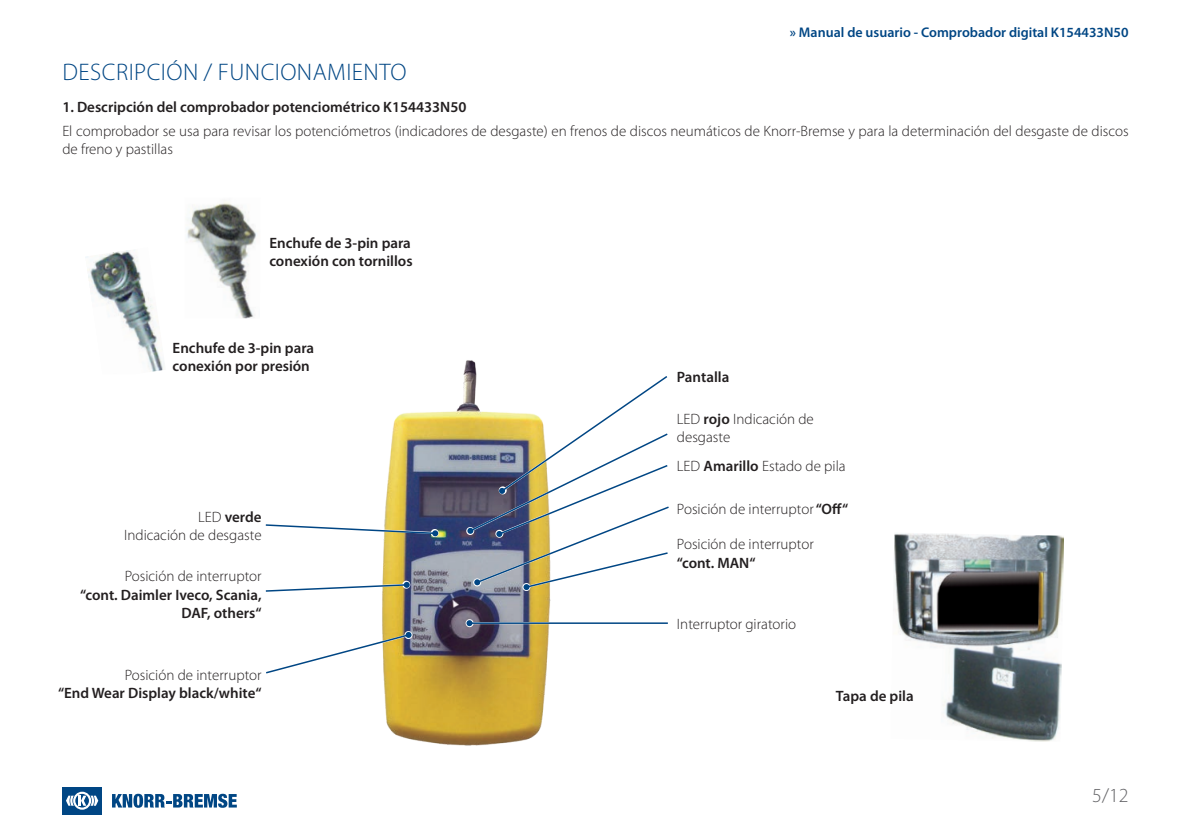
<style>
.page{position:relative;width:1191px;height:840px;background:#fff}
.page>*{position:absolute;margin:0;border:0;box-sizing:border-box;transform-origin:0 0}
.X_HEADER_-_Chapter_T{font:300 24px "Myriad Pro";letter-spacing:.02em;color:#004684}
.t1{font:300 20px "Myriad Pro";color:#636366}
.Subtitle{font:300 15px/18px "Myriad Pro";color:#231f20}
.Subtitle-2{font:600 15px/18px "Myriad Pro";color:#231f20}
.t2{font:600 14px "Myriad Pro";color:#004684}
.s1{font-weight:300}
.s2{font-weight:600}
</style>
<div class="page">
<svg style="left:112px;top:793px;width:125px;height:14px"></svg>
<div style="left:62px;top:786px;width:40px;height:27px;background:#004684"></div>
<svg style="left:66px;top:791px;width:32px;height:18px"></svg>
<img style="left:382px;top:360px;width:173px;height:386px">
<img style="left:85px;top:250px;width:79px;height:122px">
<img style="left:186px;top:200px;width:71px;height:118px">
<img style="left:894px;top:533px;width:170px;height:208px">
<hr style="left:469px;top:621px;width:199px;height:2px;background:#fff">
<svg style="left:465px;top:618px;width:8px;height:8px"></svg>
<svg style="left:467px;top:373px;width:202px;height:216px"></svg>
<hr style="left:469px;top:622px;width:199px;height:1px;background:#004684">
<svg style="left:466px;top:619px;width:6px;height:6px"></svg>
<svg style="left:265px;top:522px;width:173px;height:14px"></svg>
<svg style="left:265px;top:581px;width:145px;height:11px"></svg>
<svg style="left:266px;top:631px;width:145px;height:43px"></svg>
<p class="t2" style="left:790px;top:23px;width:340px">» Manual de usuario - Comprobador digital K154433N50</p>
<p class="X_HEADER_-_Chapter_T" style="left:63px;top:58px;width:345px">DESCRIPCIÓN / FUNCIONAMIENTO</p>
<p class="Subtitle-2" style="left:62px;top:97px;width:406px">1. Descripción del comprobador potenciométrico K154433N50</p>
<p class="Subtitle" style="left:62px;top:121px;width:1067px">El comprobador se usa para revisar los potenciómetros (indicadores de desgaste) en frenos de discos neumáticos de Knorr-Bremse y para la determinación del desgaste de discos de freno y pastillas</p>
<p class="Subtitle-2" style="left:269px;top:234px;width:145px">Enchufe de 3-pin para conexión con tornillos</p>
<p class="Subtitle-2" style="left:173px;top:339px;width:143px">Enchufe de 3-pin para conexión por presión</p>
<p class="Subtitle-2" style="left:198px;top:507px;width:65px"><span class="s1">LED</span> verde</p>
<p class="Subtitle" style="left:124px;top:525px;width:139px">Indicación de desgaste</p>
<p class="Subtitle-2" style="left:80px;top:566px;width:183px;text-align:right"><span class="s1">Posición de interruptor<br></span>“cont. Daimler Iveco, Scania,<br>DAF, others“</p>
<p class="Subtitle-2" style="left:58px;top:664px;width:205px;text-align:right"><span class="s1">Posición de interruptor<br></span>“End Wear Display black/white“</p>
<p class="Subtitle-2" style="left:677px;top:367px;width:54px">Pantalla</p>
<p class="Subtitle" style="left:677px;top:410px;width:138px">LED <span class="s2">rojo</span> Indicación de desgaste</p>
<p class="Subtitle" style="left:677px;top:456px;width:170px">LED <span class="s2">Amarillo</span> Estado de pila</p>
<p class="Subtitle" style="left:677px;top:500px;width:173px">Posición de interruptor <span class="s2">“Off“</span></p>
<p class="Subtitle" style="left:677px;top:535px;width:138px">Posición de interruptor <span class="s2">“cont. MAN“</span></p>
<p class="Subtitle" style="left:677px;top:614px;width:121px">Interruptor giratorio</p>
<p class="Subtitle-2" style="left:836px;top:686px;width:79px">Tapa de pila</p>
<h2 class="t1" style="left:1092px;top:783px;width:38px">5/12</h2>
</div>
